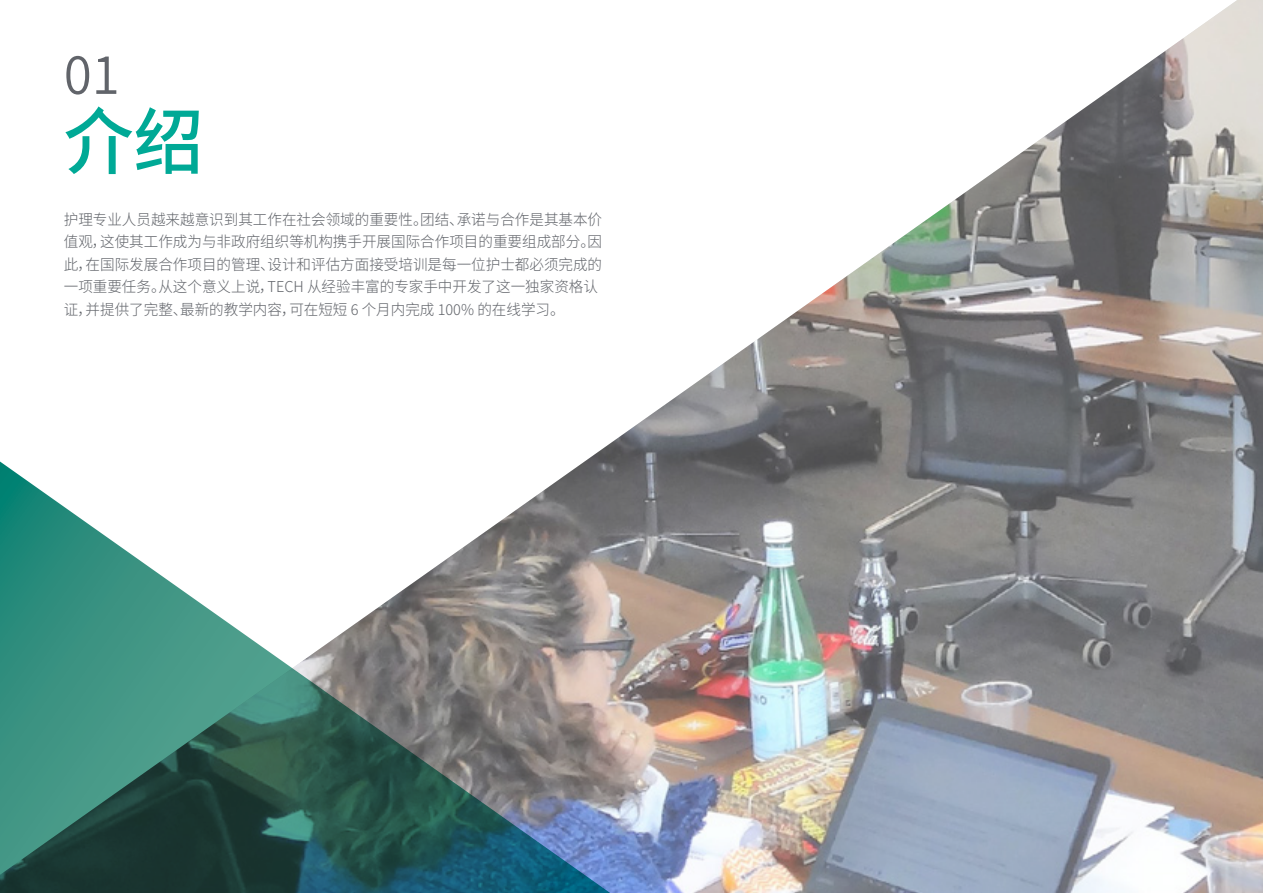
<style>
.page{position:relative;width:1263px;height:893px;background:#fff}
.page>*{position:absolute;margin:0;border:0;box-sizing:border-box;transform-origin:0 0}
.t1{font:500 72px "Source Han Sans CN";color:#00a996}
.t2{font:52.5px "Source Han Sans CN";color:#61646a}
.t3{font:300 15px/22.5px "Source Han Sans CN";color:#61646a}
</style>
<div class="page">
<img style="left:606px;top:0;width:657px;height:893px">
<svg style="left:0;top:446px;width:640px;height:447px"></svg>
<h2 class="t2" style="left:64px;top:45px;width:57px">01</h2>
<h1 class="t1" style="left:64px;top:101px;width:141px">介绍</h1>
<p class="t3" style="left:64px;top:208px;width:540px">护理专业人员越来越意识到其工作在社会领域的重要性。团结、承诺与合作是其基本价值观，这使其工作成为与非政府组织等机构携手开展国际合作项目的重要组成部分。因此，在国际发展合作项目的管理、设计和评估方面接受培训是每一位护士都必须完成的一项重要任务。从这个意义上说，TECH 从经验丰富的专家手中开发了这一独家资格认证，并提供了完整、最新的教学内容，可在短短 6 个月内完成 100% 的在线学习。</p>
</div>
